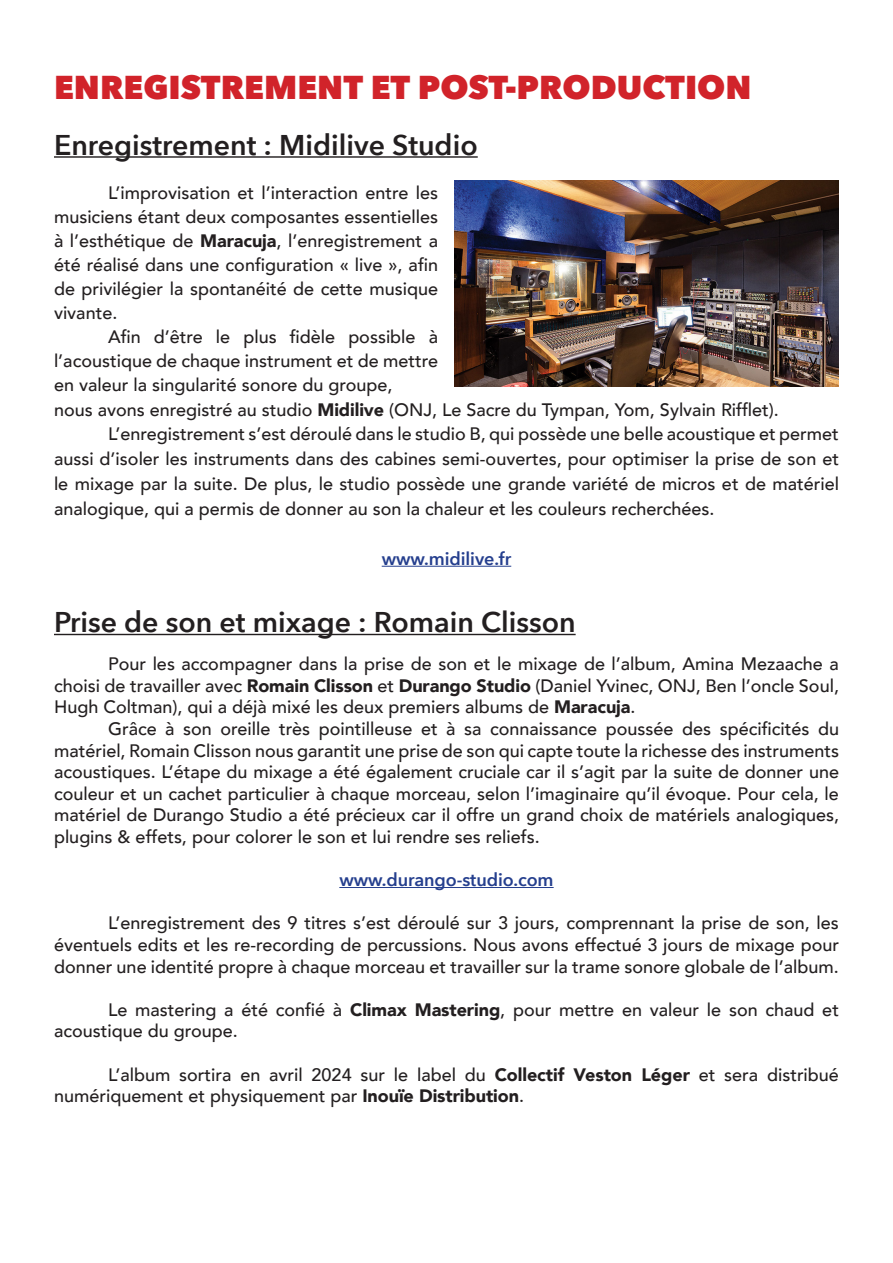
<style>
.page{position:relative;width:893px;height:1263px;background:#fff}
.page>*{position:absolute;margin:0;border:0;box-sizing:border-box;transform-origin:0 0}
.t1{font:800 33px "Avenir Next";color:#d1232a}
.t2{font:600 28.5px "Avenir Next";color:#231f20}
.t3{font:500 18px/21.6px "Avenir";color:#231f20;text-align:justify}
.t4{font:600 18px "Avenir Next";letter-spacing:-.005em;color:#253f8e}
.s1{font-weight:900}
</style>
<div class="page">
<img style="left:455px;top:181px;width:384px;height:206px">
<hr style="left:54px;top:156px;width:424px;height:2px;background:#231f20">
<hr style="left:54px;top:634px;width:522px;height:1px;background:#231f20">
<hr style="left:339px;top:887px;width:215px;height:1px;background:#253f8e">
<hr style="left:382px;top:566px;width:129px;height:1px;background:#253f8e">
<p class="t1" style="left:54px;top:66px;width:699px">ENREGISTREMENT ET POST-PRODUCTION</p>
<p class="t2" style="left:54px;top:120px;width:425px">Enregistrement : Midilive Studio</p>
<p class="t3" style="left:54px;top:179px;width:386px;line-height:24px;text-indent:54px">L’improvisation et l’interaction entre les musiciens étant deux composantes essentielles à l’esthétique de <span class="s1">Maracuja</span>, l’enregistrement a été réalisé dans une configuration « live », afin de privilégier la spontanéité de cette musique vivante.</p>
<p class="t3" style="left:54px;top:324px;width:386px;line-height:24px;text-indent:54px">Afin d’être le plus fidèle possible à l’acoustique de chaque instrument et de mettre en valeur la singularité sonore du groupe,</p>
<p class="t3" style="left:54px;top:398px;width:726px">nous avons enregistré au studio <span class="s1">Midilive</span> (ONJ, Le Sacre du Tympan, Yom, Sylvain Rifflet).</p>
<p class="t3" style="left:54px;top:421px;width:787px;line-height:24.9px;text-indent:54px">L’enregistrement s’est déroulé dans le studio B, qui possède une belle acoustique et permet aussi d’isoler les instruments dans des cabines semi-ouvertes, pour optimiser la prise de son et le mixage par la suite. De plus, le studio possède une grande variété de micros et de matériel analogique, qui a permis de donner au son la chaleur et les couleurs recherchées.</p>
<p class="t4" style="left:382px;top:543px;width:131px">www.midilive.fr</p>
<p class="t2" style="left:54px;top:598px;width:523px">Prise de son et mixage : Romain Clisson</p>
<p class="t3" style="left:54px;top:652px;width:786px;text-indent:54px">Pour les accompagner dans la prise de son et le mixage de l’album, Amina Mezaache a choisi de travailler avec <span class="s1">Romain Clisson</span> et <span class="s1">Durango Studio</span> (Daniel Yvinec, ONJ, Ben l’oncle Soul, Hugh Coltman), qui a déjà mixé les deux premiers albums de <span class="s1">Maracuja</span>.</p>
<p class="t3" style="left:54px;top:717px;width:786px;text-indent:54px">Grâce à son oreille très pointilleuse et à sa connaissance poussée des spécificités du matériel, Romain Clisson nous garantit une prise de son qui capte toute la richesse des instruments acoustiques. L’étape du mixage a été également cruciale car il s’agit par la suite de donner une couleur et un cachet particulier à chaque morceau, selon l’imaginaire qu’il évoque. Pour cela, le matériel de Durango Studio a été précieux car il offre un grand choix de matériels analogiques, plugins &amp; effets, pour colorer le son et lui rendre ses reliefs.</p>
<p class="t4" style="left:339px;top:864px;width:216px">www.durango-studio.com</p>
<p class="t3" style="left:54px;top:911px;width:787px;text-indent:54px">L’enregistrement des 9 titres s’est déroulé sur 3 jours, comprennant la prise de son, les éventuels edits et les re-recording de percussions. Nous avons effectué 3 jours de mixage pour donner une identité propre à chaque morceau et travailler sur la trame sonore globale de l’album.</p>
<p class="t3" style="left:54px;top:998px;width:786px;text-indent:54px">Le mastering a été confié à <span class="s1">Climax Mastering</span>, pour mettre en valeur le son chaud et acoustique du groupe.</p>
<p class="t3" style="left:54px;top:1062px;width:786px;text-indent:54px">L’album sortira en avril 2024 sur le label du <span class="s1">Collectif Veston Léger</span> et sera distribué numériquement et physiquement par <span class="s1">Inouïe Distribution</span>.</p>
</div>
